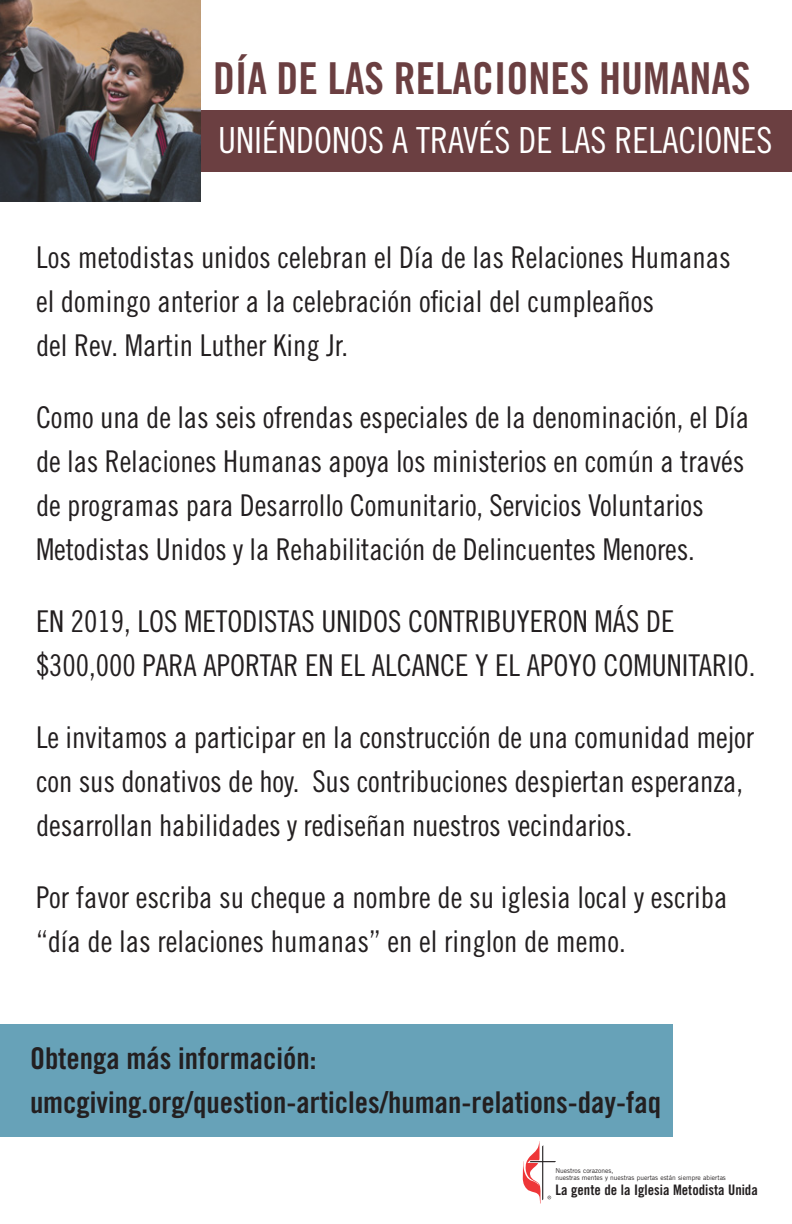
<style>
.page{position:relative;width:792px;height:1224px;background:#fff}
.page>*{position:absolute;margin:0;border:0;box-sizing:border-box;transform-origin:0 0}
.t1{font:44px "Trade Gothic LT Std Bd Cn 20";color:#6b3f41}
.t2{font:36px "Trade Gothic LT Std Cn 18";color:#fff}
.t3{font:30px/44px "Trade Gothic LT Std Cn 18";letter-spacing:-.005em;color:#231f20}
.t4{font:30px "Trade Gothic LT Std Bd Cn 20";color:#231f20}
.t5{font:14.4px "Trade Gothic Bold Cond Twenty";color:#231f20}
.t6{font:6.6px/7.2px "Trade Gothic LT Std";color:#231f20}
</style>
<div class="page">
<div style="left:174px;top:111px;width:618px;height:61px;background:#6b3f41"></div>
<img style="left:0;top:0;width:200px;height:202px">
<svg style="left:523px;top:1141px;width:33px;height:63px"></svg>
<div style="left:0;top:1024px;width:672px;height:113px;background:#67a2b8"></div>
<p class="t1" style="left:213px;top:51px;width:539px">DÍA DE LAS RELACIONES HUMANAS</p>
<p class="t2" style="left:218px;top:119px;width:556px">UNIÉNDONOS A TRAVÉS DE LAS RELACIONES</p>
<p class="t3" style="left:36px;top:235px;width:696px">Los metodistas unidos celebran el Día de las Relaciones Humanas</p>
<p class="t3" style="left:36px;top:279px;width:620px">el domingo anterior a la celebración oficial del cumpleaños</p>
<p class="t3" style="left:36px;top:323px;width:314px">del Rev. Martin Luther King Jr.</p>
<p class="t3" style="left:36px;top:395px;width:715px">Como una de las seis ofrendas especiales de la denominación, el Día de las Relaciones Humanas apoya los ministerios en común a través de programas para Desarrollo Comunitario, Servicios Voluntarios Metodistas Unidos y la Rehabilitación de Delincuentes Menores.</p>
<p class="t3" style="left:36px;top:599px;width:721px">EN 2019, LOS METODISTAS UNIDOS CONTRIBUYERON MÁS DE $300,000 PARA APORTAR EN EL ALCANCE Y EL APOYO COMUNITARIO.</p>
<p class="t3" style="left:36px;top:715px;width:720px">Le invitamos a participar en la construcción de una comunidad mejor con sus donativos de hoy. Sus contribuciones despiertan esperanza, desarrollan habilidades y rediseñan nuestros vecindarios.</p>
<p class="t3" style="left:36px;top:875px;width:693px">Por favor escriba su cheque a nombre de su iglesia local y escriba “día de las relaciones humanas” en el ringlon de memo.</p>
<p class="t4" style="left:30px;top:1040px;width:288px">Obtenga más información:</p>
<p class="t4" style="left:30px;top:1084px;width:633px">umcgiving.org/question-articles/human-relations-day-faq</p>
<p class="t6" style="left:555px;top:1167px;width:172px">Nuestros corazones,<br>nuestras mentes y nuestras puertas están siempre abiertas</p>
<p class="t5" style="left:555px;top:1181px;width:204px">La gente de la Iglesia Metodista Unida</p>
</div>
